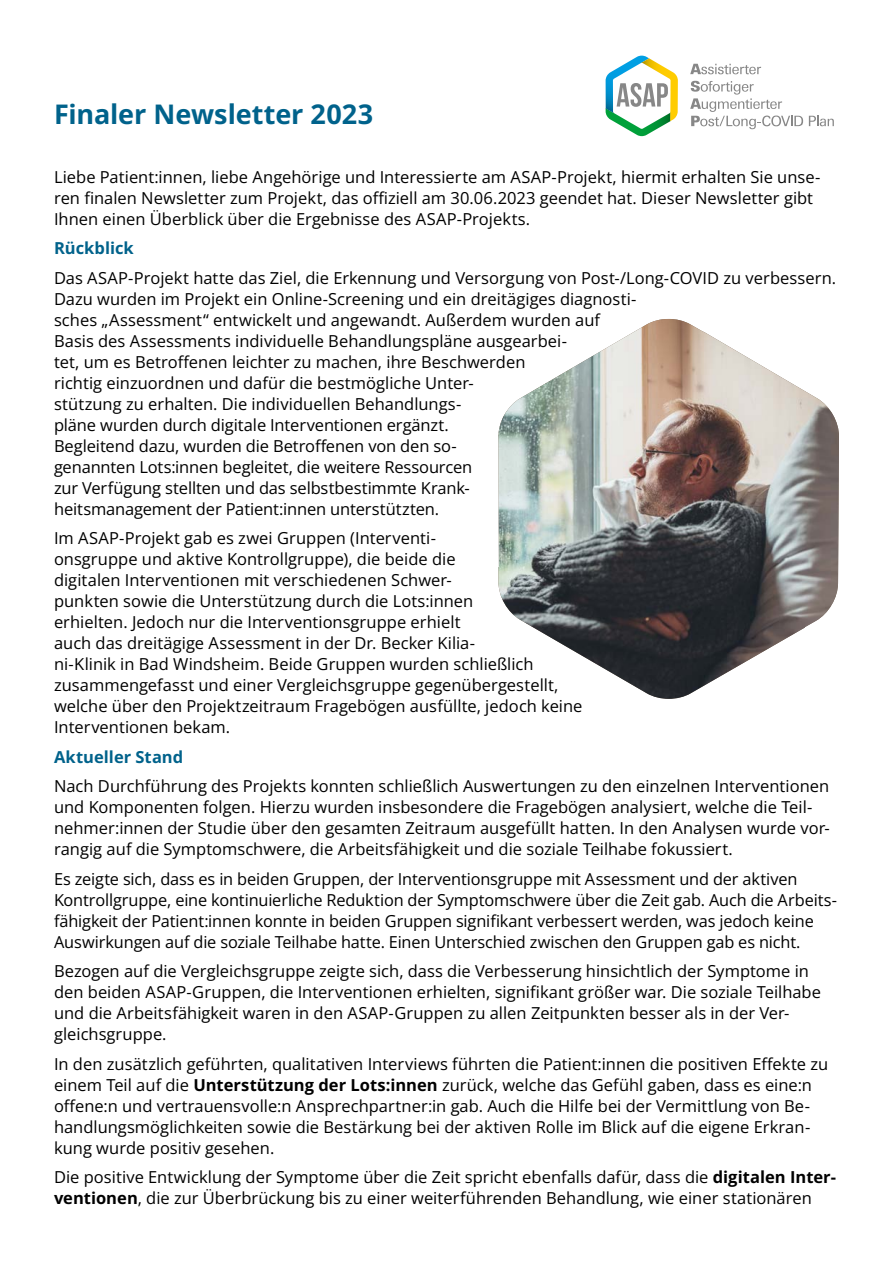
<style>
.page{position:relative;width:893px;height:1263px;background:#fff}
.page>*{position:absolute;margin:0;border:0;box-sizing:border-box;transform-origin:0 0}
.t1{font:700 27px "Open Sans";color:#00628b}
.t2{font:16.5px/21px "Open Sans";color:#000}
.t3{font:700 16.5px "Open Sans";color:#00628b}
.s1{font-weight:700}
</style>
<div class="page">
<svg style="left:690px;top:64px;width:71px;height:10px"></svg>
<svg style="left:690px;top:81px;width:113px;height:48px"></svg>
<svg style="left:809px;top:116px;width:25px;height:10px"></svg>
<svg style="left:606px;top:56px;width:72px;height:80px"></svg>
<img style="left:498px;top:319px;width:341px;height:380px">
<h1 class="t1" style="left:54px;top:95px;width:321px">Finaler Newsletter 2023</h1>
<p class="t2" style="left:54px;top:166px;width:768px">Liebe Patient:innen, liebe Angehörige und Interessierte am ASAP-Projekt, hiermit erhalten Sie unse&shy;ren finalen Newsletter zum Projekt, das offiziell am 30.06.2023 geendet hat. Dieser Newsletter gibt<br>Ihnen einen Überblick über die Ergebnisse des ASAP-Projekts.</p>
<p class="t3" style="left:54px;top:237px;width:81px">Rückblick</p>
<p class="t2" style="left:54px;top:267px;width:784px">Das ASAP-Projekt hatte das Ziel, die Erkennung und Versorgung von Post-/Long-COVID zu verbessern.<br>Dazu wurden im Projekt ein Online-Screening und ein dreitägiges diagnosti-<br>sches „Assessment“ entwickelt und angewandt. Außerdem wurden auf<br>Basis des Assessments individuelle Behandlungspläne ausgearbei-<br>tet, um es Betroffenen leichter zu machen, ihre Beschwerden<br>richtig einzuordnen und dafür die bestmögliche Unter-<br>stützung zu erhalten. Die individuellen Behandlungs-<br>pläne wurden durch digitale Interventionen ergänzt.<br>Begleitend dazu, wurden die Betroffenen von den so-<br>genannten Lots:innen begleitet, die weitere Ressourcen<br>zur Verfügung stellten und das selbstbestimmte Krank-<br>heitsmanagement der Patient:innen unterstützten.</p>
<p class="t2" style="left:54px;top:527px;width:530px">Im ASAP-Projekt gab es zwei Gruppen (Interventi-<br>onsgruppe und aktive Kontrollgruppe), die beide die<br>digitalen Interventionen mit verschiedenen Schwer-<br>punkten sowie die Unterstützung durch die Lots:innen<br>erhielten. Jedoch nur die Interventionsgruppe erhielt<br>auch das dreitägige Assessment in der Dr. Becker Kilia-<br>ni-Klinik in Bad Windsheim. Beide Gruppen wurden schließlich zusammengefasst und einer Vergleichsgruppe gegenübergestellt, welche über den Projektzeitraum Fragebögen ausfüllte, jedoch keine Interventionen bekam.</p>
<p class="t3" style="left:54px;top:746px;width:131px">Aktueller Stand</p>
<p class="t2" style="left:54px;top:775px;width:777px">Nach Durchführung des Projekts konnten schließlich Auswertungen zu den einzelnen Interventionen und Komponenten folgen. Hierzu wurden insbesondere die Fragebögen analysiert, welche die Teil&shy;nehmer:innen der Studie über den gesamten Zeitraum ausgefüllt hatten. In den Analysen wurde vor&shy;rangig auf die Symptomschwere, die Arbeitsfähigkeit und die soziale Teilhabe fokussiert.</p>
<p class="t2" style="left:54px;top:868px;width:784px">Es zeigte sich, dass es in beiden Gruppen, der Interventionsgruppe mit Assessment und der aktiven Kontrollgruppe, eine kontinuierliche Reduktion der Symptomschwere über die Zeit gab. Auch die Arbeits&shy;fähigkeit der Patient:innen konnte in beiden Gruppen signifikant verbessert werden, was jedoch keine Auswirkungen auf die soziale Teilhabe hatte. Einen Unterschied zwischen den Gruppen gab es nicht.</p>
<p class="t2" style="left:54px;top:960px;width:768px">Bezogen auf die Vergleichsgruppe zeigte sich, dass die Verbesserung hinsichtlich der Symptome in den beiden ASAP-Gruppen, die Interventionen erhielten, signifikant größer war. Die soziale Teilhabe und die Arbeitsfähigkeit waren in den ASAP-Gruppen zu allen Zeitpunkten besser als in der Ver&shy;gleichsgruppe.</p>
<p class="t2" style="left:54px;top:1053px;width:776px">In den zusätzlich geführten, qualitativen Interviews führten die Patient:innen die positiven Effekte zu einem Teil auf die <span class="s1">Unterstützung der Lots:innen</span> zurück, welche das Gefühl gaben, dass es eine:n offene:n und vertrauensvolle:n Ansprechpartner:in gab. Auch die Hilfe bei der Vermittlung von Be&shy;handlungsmöglichkeiten sowie die Bestärkung bei der aktiven Rolle im Blick auf die eigene Erkran&shy;kung wurde positiv gesehen.</p>
<p class="t2" style="left:54px;top:1166px;width:784px">Die positive Entwicklung der Symptome über die Zeit spricht ebenfalls dafür, dass die <span class="s1">digitalen Inter&shy;ventionen</span>, die zur Überbrückung bis zu einer weiterführenden Behandlung, wie einer stationären</p>
</div>
